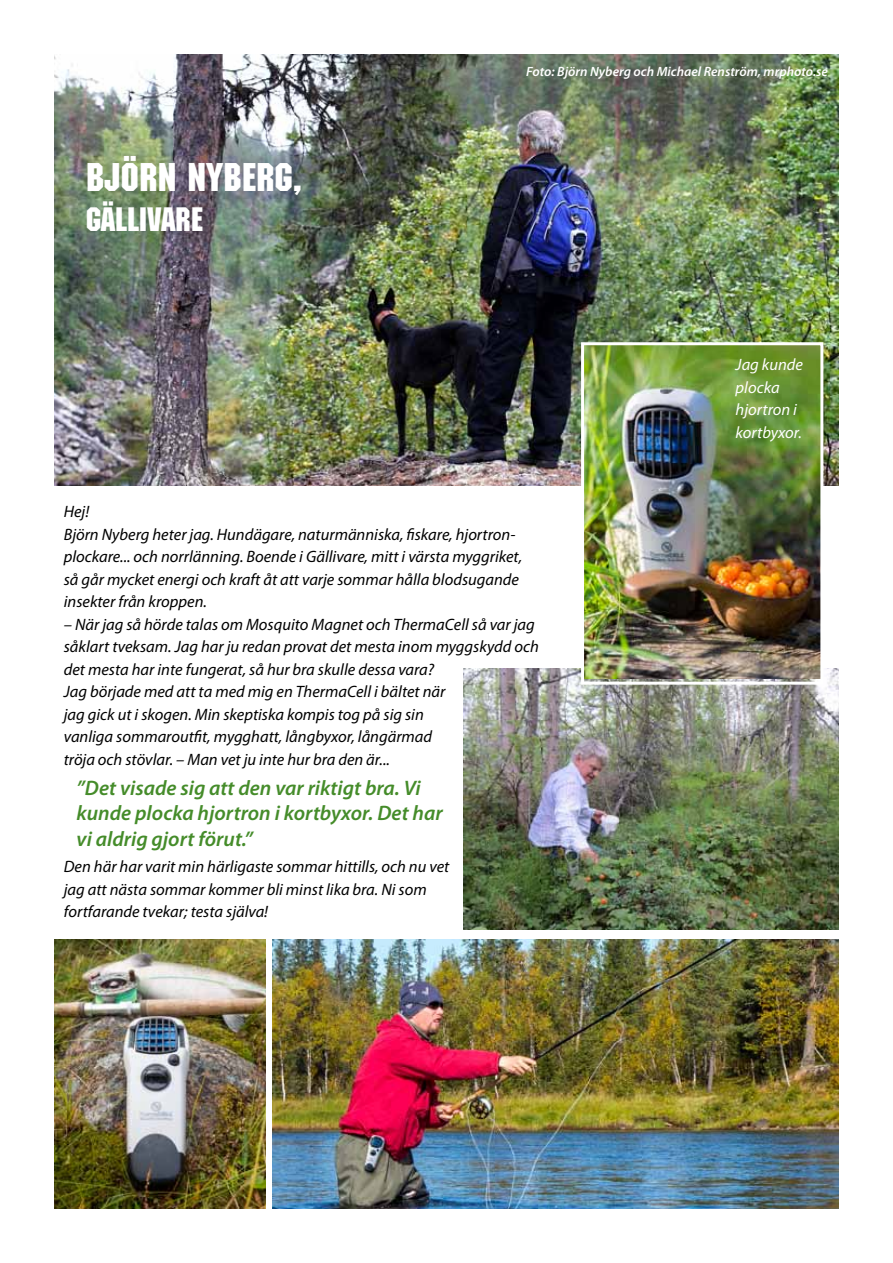
<style>
.page{position:relative;width:893px;height:1263px;background:#fff}
.page>*{position:absolute;margin:0;border:0;box-sizing:border-box;transform-origin:0 0}
.t1{font:39px "Machine LT";color:#fff}
.t2{font:33px "Machine LT";color:#fff}
.t3{font:italic 600 21px/25.5px "Myriad Pro";color:#458c2a}
.t4{font:italic 16.5px/22.5px "Myriad Pro";color:#000}
.t5{font:italic 16.5px/22.5px "Myriad Pro";color:#fff}
.t6{font:italic 600 13.5px "Myriad Pro";color:#fff}
</style>
<div class="page">
<img style="left:54px;top:54px;width:785px;height:432px">
<img style="left:463px;top:668px;width:376px;height:261px">
<img style="left:54px;top:939px;width:212px;height:270px">
<img style="left:272px;top:939px;width:567px;height:270px">
<img style="left:585px;top:346px;width:234px;height:333px">
<div style="left:581px;top:342px;width:242px;height:343px;border:3px solid #fff"></div>
<h1 class="t1" style="left:86px;top:155px;width:218px">BJÖRN NYBERG,</h1>
<h2 class="t2" style="left:86px;top:200px;width:118px">GÄLLIVARE</h2>
<p class="t6" style="left:526px;top:63px;width:303px">Foto: Björn Nyberg och Michael Renström, mrphoto.se</p>
<p class="t5" style="left:736px;top:353px;width:69px">Jag kunde plocka hjortron i kortbyxor.</p>
<p class="t4" style="left:64px;top:500px;width:460px">Hej!<br>Björn Nyberg heter jag. Hundägare, naturmänniska, fiskare, hjortron&shy;plockare... och norrlänning. Boende i Gällivare, mitt i värsta myggriket, så går mycket energi och kraft åt att varje sommar hålla blodsugande insekter från kroppen.</p>
<p class="t4" style="left:64px;top:613px;width:477px">– När jag så hörde talas om Mosquito Magnet och ThermaCell så var jag såklart tveksam. Jag har ju redan provat det mesta inom myggskydd och det mesta har inte fungerat, så hur bra skulle dessa vara?<br>Jag började med att ta med mig en ThermaCell i bältet när<br>jag gick ut i skogen. Min skeptiska kompis tog på sig sin<br>vanliga sommaroutfit, mygghatt, långbyxor, långärmad<br>tröja och stövlar. – Man vet ju inte hur bra den är...</p>
<p class="t3" style="left:77px;top:774px;width:368px">”Det visade sig att den var riktigt bra. Vi kunde plocka hjortron i kortbyxor. Det har vi aldrig gjort förut.”</p>
<p class="t4" style="left:64px;top:855px;width:387px">Den här har varit min härligaste sommar hittills, och nu vet jag att nästa sommar kommer bli minst lika bra. Ni som fortfarande tvekar; testa själva!</p>
</div>
